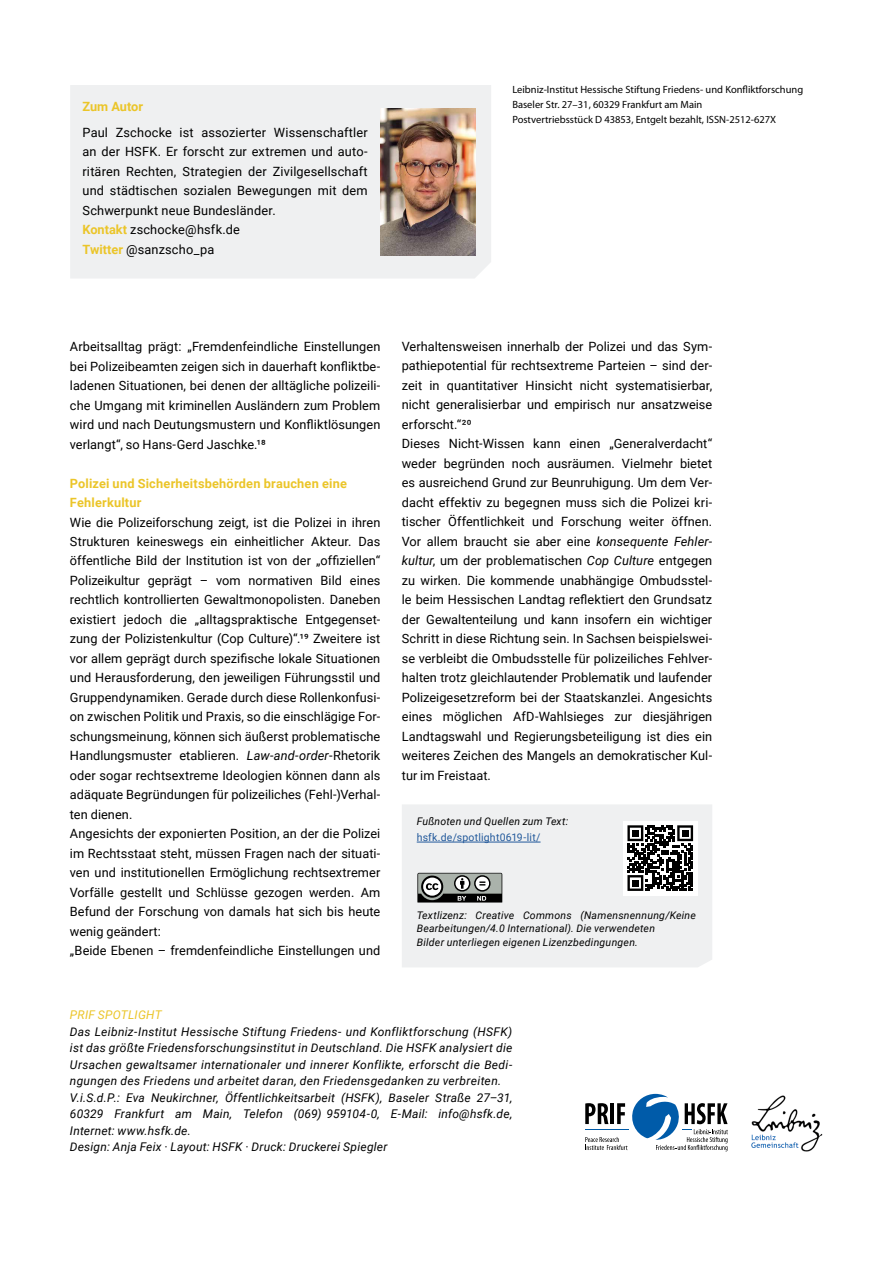
<style>
.page{position:relative;width:893px;height:1263px;background:#fff}
.page>*{position:absolute;margin:0;border:0;box-sizing:border-box;transform-origin:0 0}
.t1{font:12.75px/19.5px "Roboto";letter-spacing:.005em;color:#000}
.t2{font:700 12.75px/19.5px "Roboto";letter-spacing:.015em;color:#ebc529}
.t3{font:700 12.75px "Roboto";letter-spacing:-.005em;color:#ebc529}
.t4{font:italic 12px/16.5px "Roboto";letter-spacing:.025em;color:#000}
.t5{font:italic 12px "Roboto";letter-spacing:.02em;color:#ebc529}
.t6{font:italic 10.5px/13.5px "Roboto";letter-spacing:.02em;color:#000}
.t7{font:10.5px/15px "Myriad Pro";color:#000}
.t8{font:10.5px "Roboto";letter-spacing:.02em;color:#22599b}
.s1{font-weight:700;color:#ebc529}
.s2{font-style:italic}
</style>
<div class="page">
<div style="left:402px;top:805px;width:310px;height:162px;background:#eff0f1"></div>
<div style="left:70px;top:85px;width:421px;height:193px;background:#eff0f1"></div>
<img style="left:381px;top:108px;width:94px;height:147px">
<svg style="left:585px;top:1094px;width:143px;height:57px"></svg>
<svg style="left:417px;top:873px;width:85px;height:29px"></svg>
<img style="left:751px;top:1095px;width:72px;height:56px">
<hr style="left:417px;top:842px;width:124px;height:1px;background:#22599b">
<div style="left:623px;top:821px;width:75px;height:74px;background:#fff"></div>
<svg style="left:627px;top:825px;width:66px;height:66px"></svg>
<div style="left:632px;top:830px;width:7px;height:7px;background:#000"></div>
<div style="left:682px;top:830px;width:6px;height:7px;background:#000"></div>
<div style="left:632px;top:879px;width:7px;height:7px;background:#000"></div>
<p class="t3" style="left:82px;top:97px;width:62px">Zum Autor</p>
<p class="t1" style="left:82px;top:122px;width:287px">Paul Zschocke ist assozierter Wissenschaftler an der HSFK. Er forscht zur extremen und auto&shy;ritären Rechten, Strategien der Zivilgesellschaft und städtischen sozialen Bewegungen mit dem Schwerpunkt neue Bundesländer.<br><span class="s1">Kontakt</span> zschocke@hsfk.de<br><span class="s1">Twitter</span> @sanzscho_pa</p>
<p class="t7" style="left:512px;top:82px;width:292px">Leibniz-Institut Hessische Stiftung Friedens- und Konfliktforschung<br>Baseler Str. 27–31, 60329 Frankfurt am Main<br>Postvertriebsstück D 43853, Entgelt bezahlt, ISSN-2512-627X</p>
<p class="t1" style="left:70px;top:336px;width:312px;text-align:justify">Arbeitsalltag prägt: „Fremdenfeindliche Einstellungen bei Polizeibeamten zeigen sich in dauerhaft konfliktbe&shy;ladenen Situationen, bei denen der alltägliche polizeili&shy;che Umgang mit kriminellen Ausländern zum Problem wird und nach Deutungsmustern und Konfliktlösungen verlangt“, so Hans-Gerd Jaschke.¹8</p>
<p class="t2" style="left:70px;top:473px;width:278px">Polizei und Sicherheitsbehörden brauchen eine<br>Fehlerkultur</p>
<p class="t1" style="left:70px;top:512px;width:312px">Wie die Polizeiforschung zeigt, ist die Polizei in ihren Strukturen keineswegs ein einheitlicher Akteur. Das öffentliche Bild der Institution ist von der „offiziellen“ Polizeikultur geprägt – vom normativen Bild eines rechtlich kontrollierten Gewaltmonopolisten. Daneben existiert jedoch die „alltagspraktische Entgegenset&shy;zung der Polizistenkultur (Cop Culture)“.¹9 Zweitere ist vor allem geprägt durch spezifische lokale Situationen und Herausforderung, den jeweiligen Führungsstil und Gruppendynamiken. Gerade durch diese Rollenkonfusi&shy;on zwischen Politik und Praxis, so die einschlägige For&shy;schungsmeinung, können sich äußerst problematische Handlungsmuster etablieren. <span class="s2">Law-and-order</span>-Rhetorik oder sogar rechtsextreme Ideologien können dann als adäquate Begründungen für polizeiliches (Fehl-)Verhal&shy;ten dienen.<br>Angesichts der exponierten Position, an der die Polizei im Rechtsstaat steht, müssen Fragen nach der situati&shy;ven und institutionellen Ermöglichung rechtsextremer Vorfälle gestellt und Schlüsse gezogen werden. Am Befund der Forschung von damals hat sich bis heute wenig geändert:<br>„Beide Ebenen – fremdenfeindliche Einstellungen und</p>
<p class="t1" style="left:402px;top:336px;width:312px">Verhaltensweisen innerhalb der Polizei und das Sym&shy;pathiepotential für rechtsextreme Parteien – sind der&shy;zeit in quantitativer Hinsicht nicht systematisierbar, nicht generalisierbar und empirisch nur ansatzweise erforscht.“²0<br>Dieses Nicht-Wissen kann einen „Generalverdacht“ weder begründen noch ausräumen. Vielmehr bietet es ausreichend Grund zur Beunruhigung. Um dem Ver&shy;dacht effektiv zu begegnen muss sich die Polizei kri&shy;tischer Öffentlichkeit und Forschung weiter öffnen.<br>Vor allem braucht sie aber eine <span class="s2">konsequente Fehler&shy;kultur</span>, um der problematischen <span class="s2">Cop Culture</span> entgegen zu wirken. Die kommende unabhängige Ombudsstel&shy;le beim Hessischen Landtag reflektiert den Grundsatz der Gewaltenteilung und kann insofern ein wichtiger Schritt in diese Richtung sein. In Sachsen beispielswei&shy;se verbleibt die Ombudsstelle für polizeiliches Fehlver&shy;halten trotz gleichlautender Problematik und laufender Polizeigesetzreform bei der Staatskanzlei. Angesichts eines möglichen AfD-Wahlsieges zur diesjährigen Landtagswahl und Regierungsbeteiligung ist dies ein weiteres Zeichen des Mangels an demokratischer Kul&shy;tur im Freistaat.</p>
<p class="t6" style="left:417px;top:814px;width:153px">Fußnoten und Quellen zum Text:</p>
<p class="t8" style="left:417px;top:830px;width:125px">hsfk.de/spotlight0619-lit/</p>
<p class="t6" style="left:417px;top:908px;width:281px">Textlizenz: Creative Commons (Namensnennung/Keine<br>Bearbeitungen/4.0 International). Die verwendeten<br>Bilder unterliegen eigenen Lizenzbedingungen.</p>
<p class="t5" style="left:70px;top:1006px;width:93px">PRIF SPOTLIGHT</p>
<p class="t4" style="left:70px;top:1023px;width:444px">Das Leibniz-Institut Hessische Stiftung Friedens- und Konfliktforschung (HSFK) ist das größte Friedensforschungsinstitut in Deutschland. Die HSFK analysiert die Ursachen gewaltsamer internationaler und innerer Konflikte, erforscht die Bedi&shy;ngungen des Friedens und arbeitet daran, den Friedensgedanken zu verbreiten.<br>V.i.S.d.P.: Eva Neukirchner, Öffentlichkeitsarbeit (HSFK), Baseler Straße 27–31, 60329 Frankfurt am Main, Telefon (069) 959104-0, E-Mail: info@hsfk.de, Internet: www.hsfk.de.<br>Design: Anja Feix · Layout: HSFK · Druck: Druckerei Spiegler</p>
</div>
